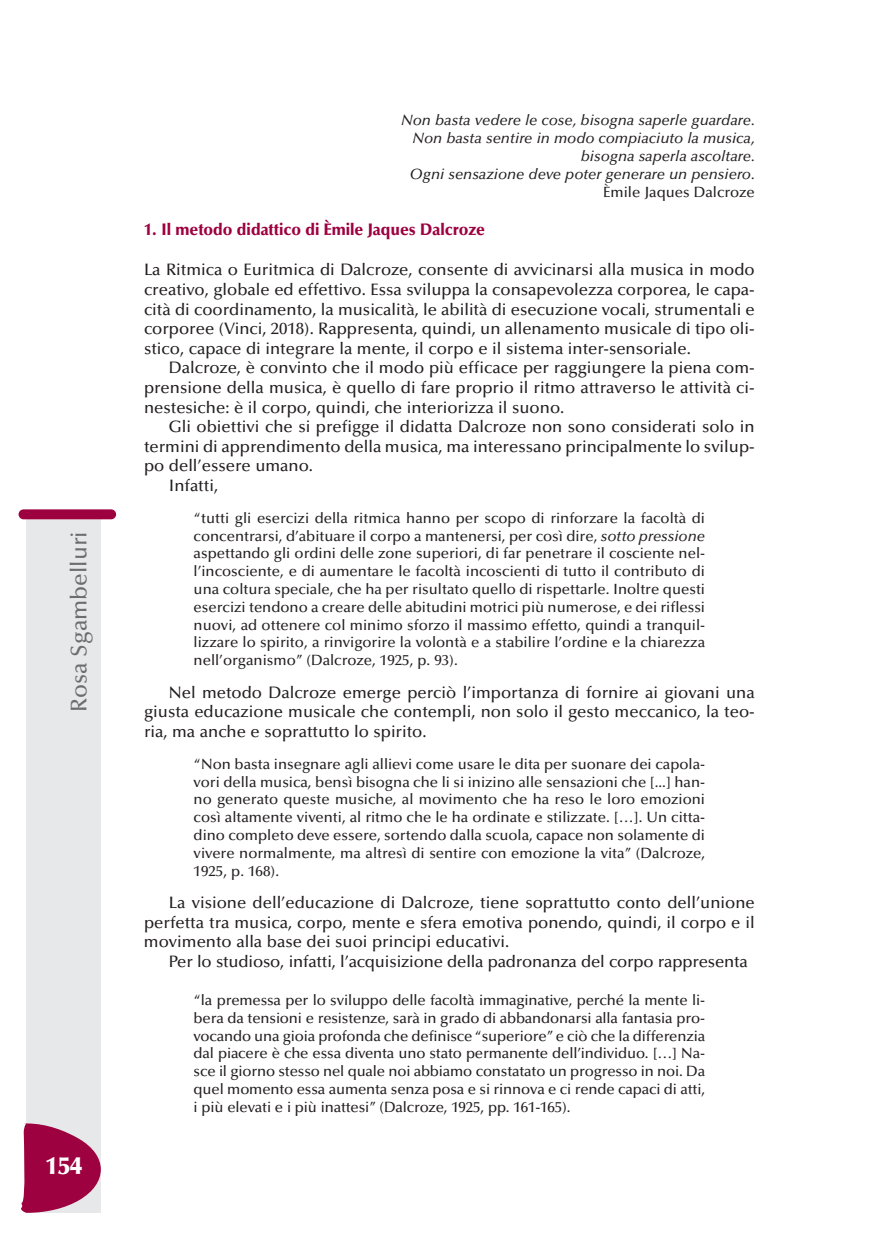
<style>
.page{position:relative;width:869px;height:1241px;background:#fff}
.page>*{position:absolute;margin:0;border:0;box-sizing:border-box;transform-origin:0 0}
.t1{font:900 24.5px "Optima";color:#fff}
.t2{font:500 22.75px "Optima";color:#6c6d70}
.t3{font:500 16.62px/19.6px "Optima";color:#231f20;text-align:justify}
.t4{font:900 16.62px "Optima";color:#9d0140;scale:.95 1}
.t5{font:500 14.88px/17.8px "Optima";color:#231f20;text-align:justify}
.t6{font:italic 500 14.88px/17.8px "Optima";color:#231f20;text-align:right}
.s1{font-style:italic}
</style>
<div class="page">
<div style="left:27px;top:517px;width:74px;height:695px;background:#e7e8e9"></div>
<div style="left:19px;top:509px;width:97px;height:10px;background:#9d0140;border-radius:5px"></div>
<svg style="left:21px;top:1122px;width:80px;height:90px"></svg>
<h2 class="t2" style="left:70px;top:712px;width:182px;rotate:-90deg">Rosa Sgambelluri</h2>
<h1 class="t1" style="left:45px;top:1155px;width:38px">154</h1>
<p class="t6" style="left:401px;top:113px;width:355px">Non basta vedere le cose, bisogna saperle guardare.<br>Non basta sentire in modo compiaciuto la musica, bisogna saperla ascoltare.<br>Ogni sensazione deve poter generare un pensiero.</p>
<p class="t5" style="left:602px;top:184px;width:153px">Èmile Jaques Dalcroze</p>
<p class="t4" style="left:144px;top:223px;width:360px">1. Il metodo didattico di Èmile Jaques Dalcroze</p>
<p class="t3" style="left:144px;top:261px;width:612px">La Ritmica o Euritmica di Dalcroze, consente di avvicinarsi alla musica in modo creativo, globale ed effettivo. Essa sviluppa la consapevolezza corporea, le capa&shy;cità di coordinamento, la musicalità, le abilità di esecuzione vocali, strumentali e corporee (Vinci, 2018). Rappresenta, quindi, un allenamento musicale di tipo oli&shy;stico, capace di integrare la mente, il corpo e il sistema inter-sensoriale.</p>
<p class="t3" style="left:144px;top:359px;width:612px;text-indent:25px">Dalcroze, è convinto che il modo più efficace per raggiungere la piena com&shy;prensione della musica, è quello di fare proprio il ritmo attraverso le attività ci&shy;nestesiche: è il corpo, quindi, che interiorizza il suono.</p>
<p class="t3" style="left:169px;top:418px;width:587px">Gli obiettivi che si prefigge il didatta Dalcroze non sono considerati solo in</p>
<p class="t3" style="left:144px;top:438px;width:612px">termini di apprendimento della musica, ma interessano principalmente lo svilup-</p>
<p class="t3" style="left:144px;top:457px;width:170px">po dell’essere umano.</p>
<p class="t3" style="left:169px;top:477px;width:51px">Infatti,</p>
<p class="t5" style="left:193px;top:510px;width:512px">“tutti gli esercizi della ritmica hanno per scopo di rinforzare la facoltà di concentrarsi, d’abituare il corpo a mantenersi, per così dire, <span class="s1">sotto pressione </span>aspettando gli ordini delle zone superiori, di far penetrare il cosciente nel&shy;l’incosciente, e di aumentare le facoltà incoscienti di tutto il contributo di una coltura speciale, che ha per risultato quello di rispettarle. Inoltre questi esercizi tendono a creare delle abitudini motrici più numerose, e dei riflessi nuovi, ad ottenere col minimo sforzo il massimo effetto, quindi a tranquil&shy;lizzare lo spirito, a rinvigorire la volontà e a stabilire l’ordine e la chiarezza nell’organismo” (Dalcroze, 1925, p. 93).</p>
<p class="t3" style="left:144px;top:684px;width:612px;text-indent:25px">Nel metodo Dalcroze emerge perciò l’importanza di fornire ai giovani una giusta educazione musicale che contempli, non solo il gesto meccanico, la teo&shy;ria, ma anche e soprattutto lo spirito.</p>
<p class="t5" style="left:193px;top:756px;width:512px">“Non basta insegnare agli allievi come usare le dita per suonare dei capola&shy;vori della musica, bensì bisogna che li si inizino alle sensazioni che [...] han&shy;no generato queste musiche, al movimento che ha reso le loro emozioni così altamente viventi, al ritmo che le ha ordinate e stilizzate. […]. Un citta&shy;dino completo deve essere, sortendo dalla scuola, capace non solamente di vivere normalmente, ma altresì di sentire con emozione la vita” (Dalcroze, 1925, p. 168).</p>
<p class="t3" style="left:144px;top:894px;width:612px;text-indent:25px">La visione dell’educazione di Dalcroze, tiene soprattutto conto dell’unione perfetta tra musica, corpo, mente e sfera emotiva ponendo, quindi, il corpo e il movimento alla base dei suoi principi educativi.</p>
<p class="t3" style="left:169px;top:953px;width:580px">Per lo studioso, infatti, l’acquisizione della padronanza del corpo rappresenta</p>
<p class="t5" style="left:193px;top:992px;width:512px">“la premessa per lo sviluppo delle facoltà immaginative, perché la mente li&shy;bera da tensioni e resistenze, sarà in grado di abbandonarsi alla fantasia pro&shy;vocando una gioia profonda che definisce“superiore”e ciò che la differenzia dal piacere è che essa diventa uno stato permanente dell’individuo. […] Na&shy;sce il giorno stesso nel quale noi abbiamo constatato un progresso in noi. Da quel momento essa aumenta senza posa e si rinnova e ci rende capaci di atti, i più elevati e i più inattesi” (Dalcroze, 1925, pp. 161-165).</p>
</div>
